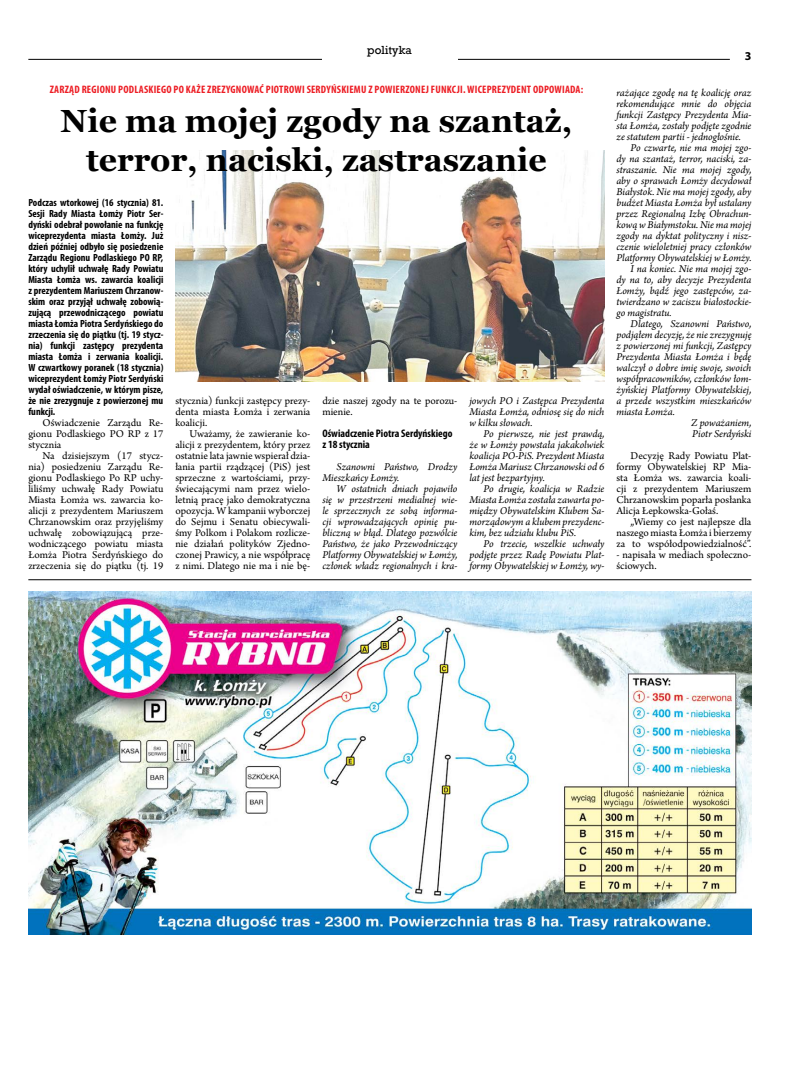
<style>
.page{position:relative;width:794px;height:1092px;background:#fff}
.page>*{position:absolute;margin:0;border:0;box-sizing:border-box;transform-origin:0 0}
.t1{font:700 32px/39px "Georgia";color:#000;text-align:center}
.t2{font:700 12px "Myriad Pro";color:#000}
.t3{font:italic 11px/11px "Arno Pro";letter-spacing:-.005em;color:#000;text-align:justify}
.t4{font:11px/11px "Arno Pro";color:#000;text-align:justify}
.t5{font:700 condensed 11px/11px "Myriad Pro";color:#000}
.t6{font:11px "Rockwell";color:#000}
.t7{font:700 condensed 10.8px "Myriad Pro";letter-spacing:.02em;color:#ed1d24}
.t8{font:700 condensed 10.4px/11px "Myriad Pro";color:#000;text-align:justify}
</style>
<div class="page">
<hr style="left:28px;top:59px;width:702px;height:1px;background:#000">
<div style="left:322px;top:45px;width:135px;height:18px;background:#fff"></div>
<img style="left:28px;top:591px;width:723px;height:343px">
<img style="left:175px;top:151px;width:429px;height:231px">
<hr style="left:28px;top:579px;width:723px;height:1px;background:#000">
<p class="t6" style="left:367px;top:43px;width:46px">polityka</p>
<p class="t7" style="left:50px;top:82px;width:535px">ZARZĄD REGIONU PODLASKIEGO PO KAŻE ZREZYGNOWAĆ PIOTROWI SERDYŃSKIEMU Z POWIERZONEJ FUNKCJI. WICEPREZYDENT ODPOWIADA:</p>
<h1 class="t1" style="left:61px;top:100px;width:513px">Nie ma mojej zgody na szantaż, terror, naciski, zastraszanie</h1>
<p class="t8" style="left:28px;top:196px;width:136px">Podczas wtorkowej (16 stycznia) 81.<br>Sesji Rady Miasta Łomży Piotr Ser&shy;dyński odebrał powołanie na funkcję wiceprezydenta miasta Łomży. Już dzień później odbyło się posiedzenie Zarządu Regionu Podlaskiego PO RP, który uchylił uchwałę Rady Powiatu Miasta Łomża ws. zawarcia koalicji z prezydentem Mariuszem Chrzanow&shy;skim oraz przyjął uchwałę zobowią&shy;zującą przewodniczącego powiatu miasta Łomża Piotra Serdyńskiego do zrzeczenia się do piątku (tj. 19 stycz&shy;nia) funkcji zastępcy prezydenta miasta Łomża i zerwania koalicji.<br>W czwartkowy poranek (18 stycznia) wiceprezydent Łomży Piotr Serdyński wydał oświadczenie, w którym pisze, że nie zrezygnuje z powierzonej mu funkcji.</p>
<p class="t4" style="left:28px;top:417px;width:136px;text-indent:14px">Oświadczenie Zarządu Re&shy;gionu Podlaskiego PO RP z 17 stycznia</p>
<p class="t4" style="left:28px;top:450px;width:136px;text-indent:14px">Na dzisiejszym (17 stycz&shy;nia) posiedzeniu Zarządu Re&shy;gionu Podlaskiego Po RP uchy&shy;liliśmy uchwałę Rady Powiatu Miasta Łomża ws. zawarcia ko&shy;alicji z prezydentem Mariuszem Chrzanowskim oraz przyjęliśmy uchwałę zobowiązującą prze&shy;wodniczącego powiatu miasta Łomża Piotra Serdyńskiego do zrzeczenia się do piątku (tj. 19</p>
<p class="t4" style="left:175px;top:395px;width:136px">stycznia) funkcji zastępcy prezy&shy;denta miasta Łomża i zerwania koalicji.</p>
<p class="t4" style="left:175px;top:428px;width:136px;text-indent:14px">Uważamy, że zawieranie ko&shy;alicji z prezydentem, który przez ostatnie lata jawnie wspierał dzia&shy;łania partii rządzącej (PiS) jest sprzeczne z wartościami, przy&shy;świecającymi nam przez wielo&shy;letnią pracę jako demokratyczna opozycja. W kampanii wyborczej do Sejmu i Senatu obiecywali&shy;śmy Polkom i Polakom rozlicze&shy;nie działań polityków Zjedno&shy;czonej Prawicy, a nie współpracę z nimi. Dlatego nie ma i nie bę-</p>
<p class="t4" style="left:322px;top:395px;width:136px">dzie naszej zgody na te porozu&shy;mienie.</p>
<p class="t5" style="left:322px;top:427px;width:131px">Oświadczenie Piotra Serdyńskiego z 18 stycznia</p>
<p class="t3" style="left:322px;top:461px;width:136px;text-indent:14px">Szanowni Państwo, Drodzy<br>Mieszkańcy Łomży.</p>
<p class="t3" style="left:322px;top:483px;width:136px;text-indent:14px">W ostatnich dniach pojawiło się w przestrzeni medialnej wie&shy;le sprzecznych ze sobą informa&shy;cji wprowadzających opinię pu&shy;bliczną w błąd. Dlatego pozwólcie Państwo, że jako Przewodniczący Platformy Obywatelskiej w Łomży, członek władz regionalnych i kra-</p>
<p class="t3" style="left:469px;top:395px;width:136px">jowych PO i Zastępca Prezydenta Miasta Łomża, odniosę się do nich w kilku słowach.</p>
<p class="t3" style="left:469px;top:428px;width:136px;text-indent:14px">Po pierwsze, nie jest prawdą, że w Łomży powstała jakakolwiek koalicja PO-PiS. Prezydent Miasta Łomża Mariusz Chrzanowski od 6 lat jest bezpartyjny.</p>
<p class="t3" style="left:469px;top:483px;width:136px;text-indent:14px">Po drugie, koalicja w Radzie Miasta Łomża została zawarta po&shy;między Obywatelskim Klubem Sa&shy;morządowym a klubem prezydenc&shy;kim, bez udziału klubu PiS.</p>
<p class="t3" style="left:469px;top:538px;width:136px;text-indent:14px">Po trzecie, wszelkie uchwały podjęte przez Radę Powiatu Plat&shy;formy Obywatelskiej w Łomży, wy-</p>
<p class="t2" style="left:745px;top:48px;width:8px">3</p>
<p class="t3" style="left:616px;top:87px;width:136px">rażające zgodę na tę koalicję oraz</p>
<p class="t3" style="left:616px;top:98px;width:136px">rekomendujące mnie do objęcia</p>
<p class="t3" style="left:616px;top:109px;width:136px">funkcji Zastępcy Prezydenta Mia-</p>
<p class="t3" style="left:616px;top:120px;width:136px">sta Łomża, zostały podjęte zgodnie</p>
<p class="t3" style="left:616px;top:131px;width:126px">ze statutem partii - jednogłośnie.</p>
<p class="t3" style="left:630px;top:142px;width:122px">Po czwarte, nie ma mojej zgo-</p>
<p class="t3" style="left:616px;top:153px;width:136px">dy na szantaż, terror, naciski, za-</p>
<p class="t3" style="left:616px;top:164px;width:136px">straszanie. Nie ma mojej zgody,</p>
<p class="t3" style="left:616px;top:175px;width:136px">aby o sprawach Łomży decydował</p>
<p class="t3" style="left:616px;top:186px;width:136px">Białystok. Nie ma mojej zgody, aby</p>
<p class="t3" style="left:616px;top:197px;width:136px">budżet Miasta Łomża był ustalany</p>
<p class="t3" style="left:616px;top:208px;width:136px">przez Regionalną Izbę Obrachun-</p>
<p class="t3" style="left:616px;top:219px;width:136px">kową w Białymstoku. Nie ma mojej</p>
<p class="t3" style="left:616px;top:230px;width:136px">zgody na dyktat polityczny i nisz-</p>
<p class="t3" style="left:616px;top:241px;width:136px">czenie wieloletniej pracy członków</p>
<p class="t3" style="left:616px;top:252px;width:136px">Platformy Obywatelskiej w Łomży.</p>
<p class="t3" style="left:630px;top:263px;width:122px">I na koniec. Nie ma mojej zgo-</p>
<p class="t3" style="left:616px;top:274px;width:136px">dy na to, aby decyzje Prezydenta</p>
<p class="t3" style="left:616px;top:285px;width:136px">Łomży, bądź jego zastępców, za-</p>
<p class="t3" style="left:616px;top:296px;width:136px">twierdzano w zaciszu białostockie-</p>
<p class="t3" style="left:616px;top:307px;width:57px">go magistratu.</p>
<p class="t3" style="left:630px;top:318px;width:122px">Dlatego, Szanowni Państwo,</p>
<p class="t3" style="left:616px;top:329px;width:136px">podjąłem decyzję, że nie zrezygnuję</p>
<p class="t3" style="left:616px;top:340px;width:136px">z powierzonej mi funkcji, Zastępcy</p>
<p class="t3" style="left:616px;top:351px;width:136px">Prezydenta Miasta Łomża i będę</p>
<p class="t3" style="left:616px;top:362px;width:136px">walczył o dobre imię swoje, swoich</p>
<p class="t3" style="left:616px;top:373px;width:136px">współpracowników, członków łom-</p>
<p class="t3" style="left:616px;top:384px;width:136px">żyńskiej Platformy Obywatelskiej,</p>
<p class="t3" style="left:616px;top:395px;width:136px">a przede wszystkim mieszkańców</p>
<p class="t3" style="left:616px;top:406px;width:60px">miasta Łomża.</p>
<p class="t3" style="left:691px;top:417px;width:62px">Z poważaniem,</p>
<p class="t3" style="left:692px;top:428px;width:61px">Piotr Serdyński</p>
<p class="t4" style="left:616px;top:450px;width:136px;text-indent:14px">Decyzję Rady Powiatu Plat&shy;formy Obywatelskiej RP Mia&shy;sta Łomża ws. zawarcia koali&shy;cji z prezydentem Mariuszem Chrzanowskim poparła posłanka Alicja Łepkowska-Gołaś.</p>
<p class="t4" style="left:616px;top:516px;width:136px;text-indent:14px">„Wiemy co jest najlepsze dla naszego miasta Łomża i bierzemy za to współodpowiedzialność”.</p>
<p class="t4" style="left:616px;top:549px;width:136px">- napisała w mediach społeczno&shy;ściowych.</p>
</div>
